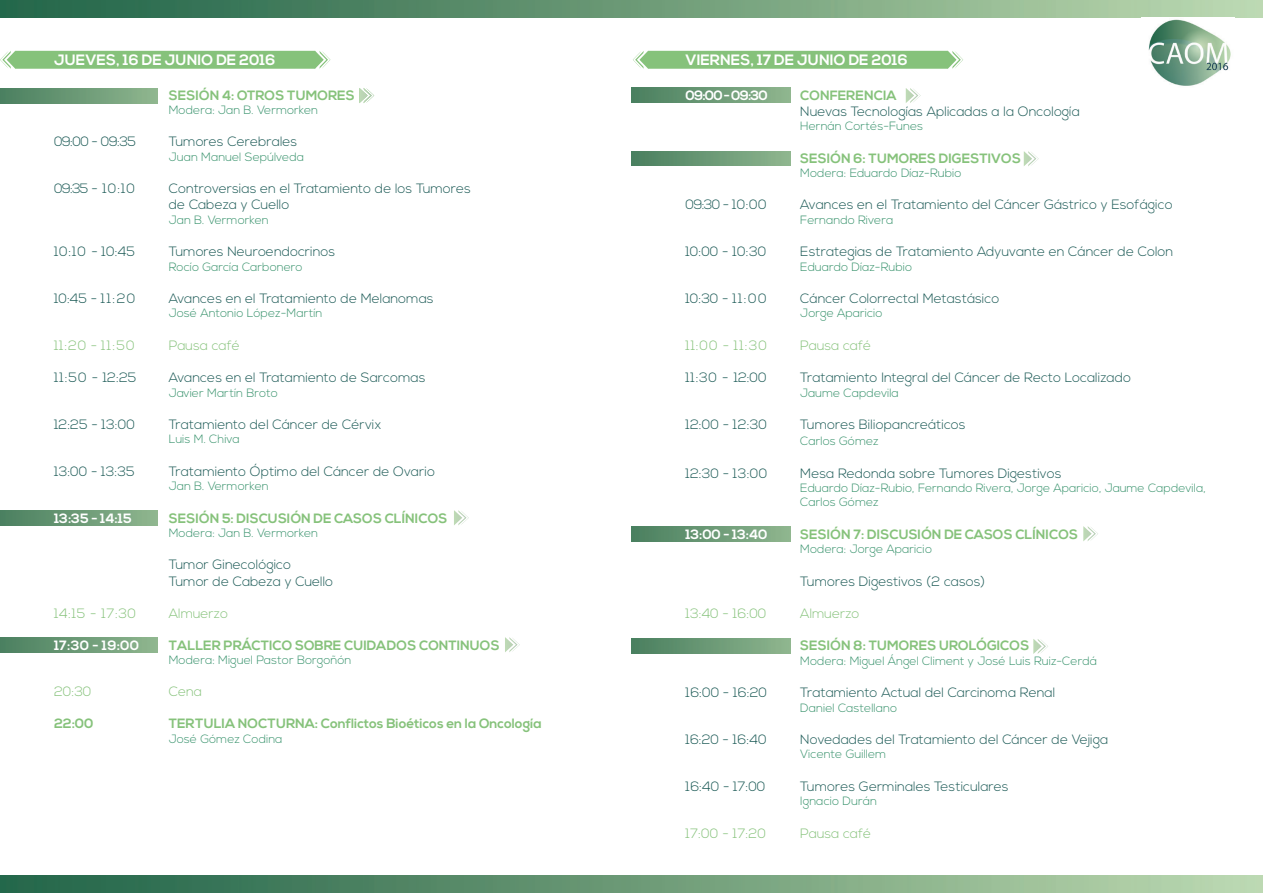
<style>
.page{position:relative;width:1263px;height:893px;background:#fff}
.page>*{position:absolute;margin:0;border:0;box-sizing:border-box;transform-origin:0 0}
.t1{font:700 15px "Nexa";color:#fff}
.t2{font:300 13.5px "Nexa";color:#195854}
.t3{font:700 13.5px "Nexa";color:#86c27b}
.t4{font:300 13.5px "Nexa";color:#86c27b}
.t5{font:700 13.5px "Nexa";letter-spacing:.01em;color:#fff}
.t6{font:300 12px/14.4px "Nexa";color:#39936d}
</style>
<div class="page">
<img style="left:0;top:88px;width:157px;height:15px">
<svg style="left:0;top:51px;width:15px;height:18px"></svg>
<svg style="left:315px;top:51px;width:15px;height:18px"></svg>
<div style="left:15px;top:51px;width:300px;height:18px;background:#86c27b"></div>
<img style="left:631px;top:151px;width:160px;height:15px">
<img style="left:631px;top:88px;width:160px;height:15px">
<img style="left:631px;top:527px;width:160px;height:14px">
<img style="left:631px;top:639px;width:160px;height:14px">
<img style="left:0;top:511px;width:157px;height:14px">
<img style="left:0;top:637px;width:157px;height:15px">
<img style="left:1024px;top:151px;width:15px;height:15px">
<img style="left:906px;top:88px;width:15px;height:15px">
<img style="left:1083px;top:526px;width:15px;height:15px">
<img style="left:1033px;top:639px;width:15px;height:15px">
<img style="left:359px;top:88px;width:15px;height:15px">
<img style="left:454px;top:510px;width:15px;height:15px">
<img style="left:505px;top:637px;width:15px;height:15px">
<img style="left:0;top:876px;width:1263px;height:17px">
<img style="left:0;top:0;width:1263px;height:17px">
<img style="left:1148px;top:19px;width:83px;height:67px">
<svg style="left:633px;top:51px;width:15px;height:18px"></svg>
<svg style="left:948px;top:51px;width:15px;height:18px"></svg>
<div style="left:648px;top:51px;width:300px;height:18px;background:#86c27b"></div>
<p class="t1" style="left:54px;top:51px;width:223px">JUEVES, 16 DE JUNIO DE 2016</p>
<p class="t1" style="left:685px;top:51px;width:224px">VIERNES, 17 DE JUNIO DE 2016</p>
<p class="t3" style="left:169px;top:87px;width:187px">SESIÓN 4: OTROS TUMORES</p>
<p class="t6" style="left:169px;top:103px;width:151px">Modera: Jan B. Vermorken</p>
<p class="t2" style="left:54px;top:134px;width:83px">09:00 - 09:35</p>
<p class="t2" style="left:169px;top:134px;width:130px">Tumores Cerebrales</p>
<p class="t6" style="left:169px;top:150px;width:137px">Juan Manuel Sepúlveda</p>
<p class="t2" style="left:54px;top:181px;width:83px">09:35 - 10:10</p>
<p class="t2" style="left:169px;top:181px;width:304px">Controversias en el Tratamiento de los Tumores</p>
<p class="t2" style="left:169px;top:197px;width:122px">de Cabeza y Cuello</p>
<p class="t6" style="left:169px;top:213px;width:101px">Jan B. Vermorken</p>
<p class="t2" style="left:54px;top:244px;width:83px">10:10 - 10:45</p>
<p class="t2" style="left:169px;top:244px;width:168px">Tumores Neuroendocrinos</p>
<p class="t6" style="left:169px;top:260px;width:135px">Rocío García Carbonero</p>
<p class="t2" style="left:54px;top:291px;width:83px">10:45 - 11:20</p>
<p class="t2" style="left:169px;top:291px;width:266px">Avances en el Tratamiento de Melanomas</p>
<p class="t6" style="left:169px;top:307px;width:155px">José Antonio López-Martín</p>
<p class="t4" style="left:54px;top:337px;width:82px">11:20 - 11:50</p>
<p class="t4" style="left:169px;top:337px;width:72px">Pausa café</p>
<p class="t2" style="left:54px;top:370px;width:84px">11:50 - 12:25</p>
<p class="t2" style="left:169px;top:370px;width:258px">Avances en el Tratamiento de Sarcomas</p>
<p class="t6" style="left:169px;top:386px;width:111px">Javier Martín Broto</p>
<p class="t2" style="left:54px;top:417px;width:82px">12:25 - 13:00</p>
<p class="t2" style="left:169px;top:417px;width:214px">Tratamiento del Cáncer de Cérvix</p>
<p class="t6" style="left:169px;top:433px;width:73px">Luis M. Chiva</p>
<p class="t2" style="left:54px;top:463px;width:82px">13:00 - 13:35</p>
<p class="t2" style="left:169px;top:463px;width:268px">Tratamiento Óptimo del Cáncer de Ovario</p>
<p class="t6" style="left:169px;top:479px;width:101px">Jan B. Vermorken</p>
<p class="t5" style="left:54px;top:510px;width:79px">13:35 - 14:15</p>
<p class="t3" style="left:169px;top:510px;width:280px">SESIÓN 5: DISCUSIÓN DE CASOS CLÍNICOS</p>
<p class="t6" style="left:169px;top:526px;width:151px">Modera: Jan B. Vermorken</p>
<p class="t2" style="left:169px;top:557px;width:124px">Tumor Ginecológico</p>
<p class="t2" style="left:169px;top:573px;width:166px">Tumor de Cabeza y Cuello</p>
<p class="t4" style="left:54px;top:606px;width:84px">14:15 - 17:30</p>
<p class="t4" style="left:169px;top:606px;width:61px">Almuerzo</p>
<p class="t5" style="left:54px;top:637px;width:87px">17:30 - 19:00</p>
<p class="t3" style="left:169px;top:637px;width:332px">TALLER PRÁCTICO SOBRE CUIDADOS CONTINUOS</p>
<p class="t6" style="left:169px;top:653px;width:184px">Modera: Miguel Pastor Borgoñón</p>
<p class="t4" style="left:54px;top:684px;width:39px">20:30</p>
<p class="t4" style="left:169px;top:684px;width:35px">Cena</p>
<p class="t3" style="left:54px;top:716px;width:41px">22:00</p>
<p class="t3" style="left:169px;top:716px;width:374px">TERTULIA NOCTURNA: Conflictos Bioéticos en la Oncología</p>
<p class="t6" style="left:169px;top:732px;width:115px">José Gómez Codina</p>
<p class="t5" style="left:685px;top:87px;width:84px">09:00 - 09:30</p>
<p class="t3" style="left:800px;top:87px;width:98px">CONFERENCIA</p>
<p class="t2" style="left:800px;top:103px;width:281px">Nuevas Tecnologías Aplicadas a la Oncología</p>
<p class="t6" style="left:800px;top:119px;width:124px">Hernán Cortés-Funes</p>
<p class="t3" style="left:800px;top:150px;width:222px">SESIÓN 6: TUMORES DIGESTIVOS</p>
<p class="t6" style="left:800px;top:166px;width:163px">Modera: Eduardo Díaz-Rubio</p>
<p class="t2" style="left:685px;top:197px;width:83px">09:30 - 10:00</p>
<p class="t2" style="left:800px;top:197px;width:374px">Avances en el Tratamiento del Cáncer Gástrico y Esofágico</p>
<p class="t6" style="left:800px;top:213px;width:94px">Fernando Rivera</p>
<p class="t2" style="left:685px;top:244px;width:82px">10:00 - 10:30</p>
<p class="t2" style="left:800px;top:244px;width:375px">Estrategias de Tratamiento Adyuvante en Cáncer de Colon</p>
<p class="t6" style="left:800px;top:260px;width:113px">Eduardo Díaz-Rubio</p>
<p class="t2" style="left:685px;top:291px;width:83px">10:30 - 11:00</p>
<p class="t2" style="left:800px;top:291px;width:201px">Cáncer Colorrectal Metastásico</p>
<p class="t6" style="left:800px;top:307px;width:84px">Jorge Aparicio</p>
<p class="t4" style="left:685px;top:337px;width:83px">11:00 - 11:30</p>
<p class="t4" style="left:800px;top:337px;width:72px">Pausa café</p>
<p class="t2" style="left:685px;top:370px;width:83px">11:30 - 12:00</p>
<p class="t2" style="left:800px;top:370px;width:332px">Tratamiento Integral del Cáncer de Recto Localizado</p>
<p class="t6" style="left:800px;top:386px;width:100px">Jaume Capdevila</p>
<p class="t2" style="left:685px;top:417px;width:83px">12:00 - 12:30</p>
<p class="t2" style="left:800px;top:417px;width:167px">Tumores Biliopancreáticos</p>
<p class="t6" style="left:800px;top:434px;width:80px">Carlos Gómez</p>
<p class="t2" style="left:685px;top:465px;width:83px">12:30 - 13:00</p>
<p class="t2" style="left:800px;top:465px;width:263px">Mesa Redonda sobre Tumores Digestivos</p>
<p class="t6" style="left:800px;top:481px;width:407px">Eduardo Díaz-Rubio, Fernando Rivera, Jorge Aparicio, Jaume Capdevila,<br>Carlos Gómez</p>
<p class="t5" style="left:685px;top:526px;width:83px">13:00 - 13:40</p>
<p class="t3" style="left:800px;top:526px;width:279px">SESIÓN 7: DISCUSIÓN DE CASOS CLÍNICOS</p>
<p class="t6" style="left:800px;top:542px;width:133px">Modera: Jorge Aparicio</p>
<p class="t2" style="left:800px;top:573px;width:186px">Tumores Digestivos (2 casos)</p>
<p class="t4" style="left:685px;top:606px;width:82px">13:40 - 16:00</p>
<p class="t4" style="left:800px;top:606px;width:61px">Almuerzo</p>
<p class="t3" style="left:800px;top:638px;width:231px">SESIÓN 8: TUMORES UROLÓGICOS</p>
<p class="t6" style="left:800px;top:654px;width:298px">Modera: Miguel Ángel Climent y José Luis Ruiz-Cerdá</p>
<p class="t2" style="left:685px;top:685px;width:83px">16:00 - 16:20</p>
<p class="t2" style="left:800px;top:685px;width:256px">Tratamiento Actual del Carcinoma Renal</p>
<p class="t6" style="left:800px;top:701px;width:98px">Daniel Castellano</p>
<p class="t2" style="left:685px;top:732px;width:83px">16:20 - 16:40</p>
<p class="t2" style="left:800px;top:732px;width:309px">Novedades del Tratamiento del Cáncer de Vejiga</p>
<p class="t6" style="left:800px;top:748px;width:87px">Vicente Guillem</p>
<p class="t2" style="left:685px;top:778px;width:82px">16:40 - 17:00</p>
<p class="t2" style="left:800px;top:778px;width:210px">Tumores Germinales Testiculares</p>
<p class="t6" style="left:800px;top:794px;width:78px">Ignacio Durán</p>
<p class="t4" style="left:685px;top:825px;width:82px">17:00 - 17:20</p>
<p class="t4" style="left:800px;top:825px;width:72px">Pausa café</p>
</div>
